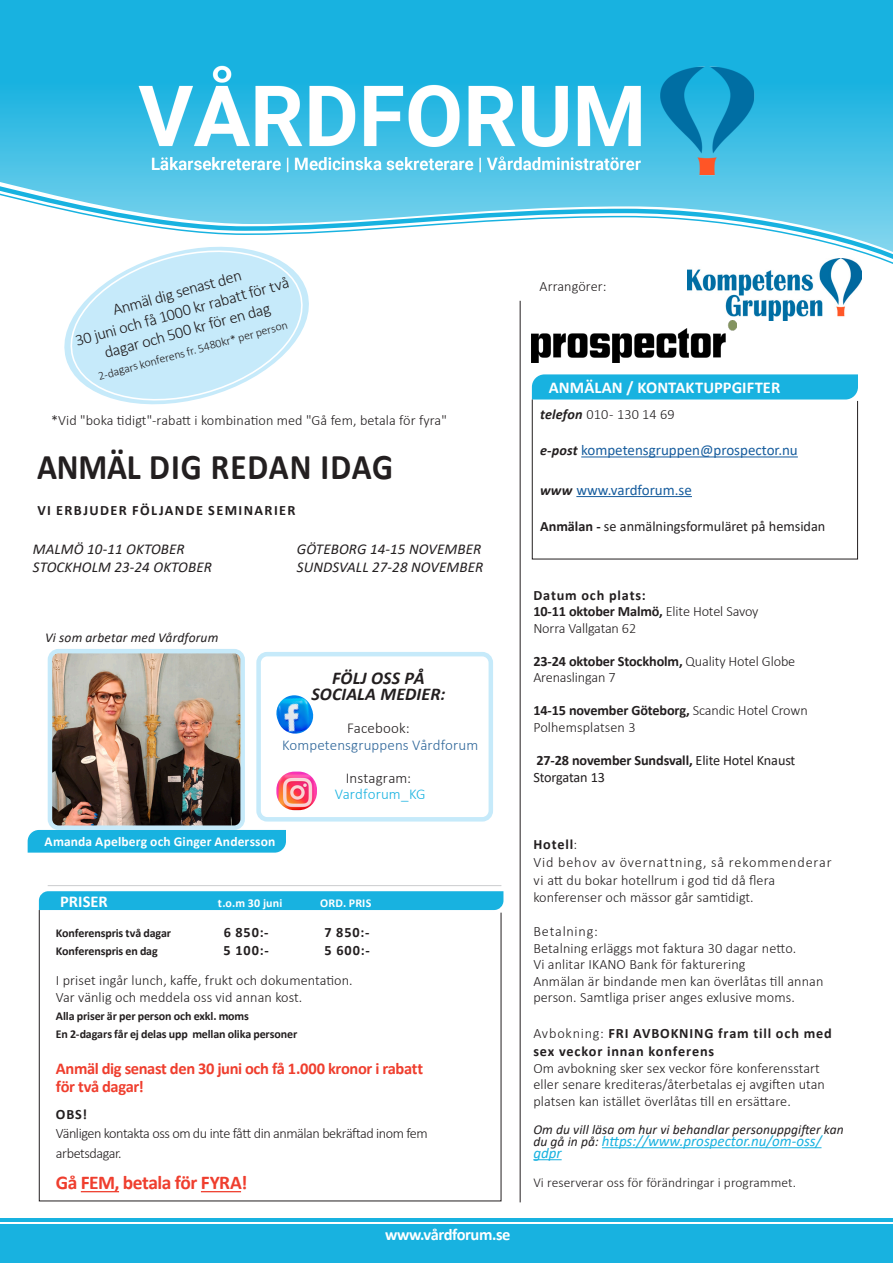
<style>
.page{position:relative;width:893px;height:1263px;background:#fff}
.page>*{position:absolute;margin:0;border:0;box-sizing:border-box;transform-origin:0 0}
.t1{font:700 36.3px "Calibri";letter-spacing:.015em;color:#231f20;scale:.91 1}
.t2{font:700 19.5px "Calibri";letter-spacing:-.025em;color:#ef3e2e}
.t3{font:italic 700 18px/16.5px "Calibri";letter-spacing:.005em;color:#231f20;text-align:center}
.t4{font:300 16.5px/19.5px "Calibri";color:#231f20;text-align:center}
.t5{font:700 16.5px/18px "Calibri";letter-spacing:-.025em;color:#ef3e2e}
.t6{font:700 16.5px "Calibri";color:#fff}
.t7{font:700 16.5px "Calibri";letter-spacing:-.025em;color:#fff}
.t8{font:italic 15px "Calibri";letter-spacing:.005em;color:#231f20}
.t9{font:15px "Calibri";color:#175d9e}
.t10{font:italic 15px/12px "Calibri";color:#18b2e0}
.t11{font:300 15px "Calibri";letter-spacing:.005em;color:#2f679a}
.t12{font:300 15px "Calibri";letter-spacing:.01em;color:#231f20}
.t13{font:300 15px "Calibri";letter-spacing:.005em;color:#18b2e0}
.t14{font:300 14.25px/16.5px "Calibri";letter-spacing:.005em;color:#231f20}
.t15{font:700 14.25px/18px "Calibri";letter-spacing:.06em;color:#231f20}
.t16{font:300 14.25px/18px "Calibri";letter-spacing:.05em;color:#231f20}
.t17{font:300 14.25px/19.5px "Calibri";letter-spacing:-.03em;color:#231f20}
.t18{font:700 14.25px/16.5px "Calibri";letter-spacing:-.01em;color:#231f20}
.t19{font:14.25px/16.5px "Calibri";letter-spacing:-.02em;color:#231f20}
.t20{font:14.25px "Calibri";color:#231f20}
.t21{font:700 14.25px "Calibri";letter-spacing:.1em;color:#231f20}
.t22{font:italic 13.5px "Calibri";letter-spacing:.005em;color:#231f20}
.t23{font:300 13.5px "Calibri";letter-spacing:.005em;color:#231f20}
.t24{font:700 13.5px "Calibri";letter-spacing:.01em;color:#fff}
.t25{font:700 12px/18px "Calibri";letter-spacing:-.01em;color:#231f20}
.t26{font:300 12px "Calibri";color:#231f20}
.t27{font:700 12px "Calibri";letter-spacing:.015em;color:#fff}
.s1{font-weight:700;font-style:italic}
.s2{font-weight:700;font-style:italic;font-size:14.25px;color:#231f20}
.s3{font-weight:700}
.s4{font-weight:300}
.s5{font-size:13.5px;color:#231f20}
</style>
<div class="page">
<div style="left:0;top:1224px;width:893px;height:39px;background:#18b2e0"></div>
<hr style="left:602px;top:1147px;width:219px;height:1px;background:#18b2e0">
<svg style="left:533px;top:1159px;width:29px;height:1px"></svg>
<hr style="left:520px;top:301px;width:1px;height:901px;background:#231f20">
<div style="left:39px;top:891px;width:464px;height:18px;background:#18b2e0"></div>
<svg style="left:39px;top:909px;width:463px;height:293px"></svg>
<hr style="left:81px;top:1191px;width:38px;height:1px;background:#ef3e2e">
<hr style="left:201px;top:1191px;width:40px;height:1px;background:#ef3e2e">
<hr style="left:48px;top:885px;width:453px;height:1px;background:#cbccce">
<hr style="left:0;top:1218px;width:893px;height:4px;background:#18b2e0">
<div style="left:532px;top:374px;width:326px;height:25px;background:#18b2e0"></div>
<svg style="left:531px;top:399px;width:327px;height:161px"></svg>
<hr style="left:581px;top:456px;width:217px;height:1px;background:#175d9e">
<hr style="left:576px;top:496px;width:116px;height:1px;background:#175d9e">
<svg style="left:0;top:0;width:893px;height:179px;fill:#18b2e0"></svg>
<div style="left:0;top:179px;width:893px;height:10px;background:#5ac8e8"></div>
<svg style="left:0;top:189px;width:893px;height:83px"></svg>
<img style="left:138px;top:61px;width:617px;height:119px">
<svg style="left:55px;top:236px;width:263px;height:36px"></svg>
<svg style="left:63px;top:241px;width:248px;height:164px"></svg>
<img style="left:687px;top:258px;width:174px;height:62px">
<img style="left:532px;top:320px;width:204px;height:42px">
<div style="left:28px;top:830px;width:258px;height:23px;background:#18b2e0"></div>
<img style="left:53px;top:654px;width:187px;height:171px">
<div style="left:48px;top:649px;width:197px;height:181px;border:4px solid #c6eafa;border-radius:9px"></div>
<div style="left:256px;top:652px;width:237px;height:169px;border:4px solid #c6eafa;border-radius:9px"></div>
<img style="left:276px;top:695px;width:38px;height:39px">
<img style="left:276px;top:772px;width:41px;height:38px">
<p class="t4" style="left:68px;top:311px;width:222px;rotate:-15deg">Anmäl dig senast den<br>30 juni och få 1000 kr rabatt för två dagar och 500 kr för en dag</p>
<p class="t26" style="left:97px;top:368px;width:197px;rotate:-15deg">2-dagars konferens fr. 5480kr* per person</p>
<p class="t14" style="left:51px;top:412px;width:397px">*Vid "boka tidigt"-rabatt i kombination med "Gå fem, betala för fyra"</p>
<h1 class="t1" style="left:37px;top:441px;width:393px">ANMÄL DIG REDAN IDAG</h1>
<p class="t21" style="left:37px;top:500px;width:260px">VI ERBJUDER FÖLJANDE SEMINARIER</p>
<p class="t8" style="left:33px;top:538px;width:153px">MALMÖ 10-11 OKTOBER</p>
<p class="t8" style="left:297px;top:538px;width:186px">GÖTEBORG 14-15 NOVEMBER</p>
<p class="t8" style="left:33px;top:556px;width:181px">STOCKHOLM 23-24 OKTOBER</p>
<p class="t8" style="left:297px;top:556px;width:188px">SUNDSVALL 27-28 NOVEMBER</p>
<p class="t22" style="left:45px;top:628px;width:175px">Vi som arbetar med Vårdforum</p>
<p class="t3" style="left:311px;top:669px;width:135px">FÖLJ OSS PÅ<br>SOCIALA MEDIER:</p>
<p class="t12" style="left:347px;top:719px;width:64px">Facebook:</p>
<p class="t11" style="left:282px;top:736px;width:198px">Kompetensgruppens Vårdforum</p>
<p class="t12" style="left:346px;top:769px;width:67px">Instagram:</p>
<p class="t13" style="left:335px;top:785px;width:93px">Vardforum_KG</p>
<p class="t24" style="left:45px;top:832px;width:232px">Amanda Apelberg och Ginger Andersson</p>
<p class="t6" style="left:60px;top:890px;width:49px">PRISER</p>
<p class="t27" style="left:218px;top:895px;width:66px">t.o.m 30 juni</p>
<p class="t27" style="left:320px;top:895px;width:53px">ORD. PRIS</p>
<p class="t25" style="left:56px;top:924px;width:117px">Konferenspris två dagar</p>
<p class="t15" style="left:224px;top:923px;width:46px">6 850:-</p>
<p class="t15" style="left:324px;top:923px;width:46px">7 850:-</p>
<p class="t25" style="left:56px;top:942px;width:103px">Konferenspris en dag</p>
<p class="t15" style="left:224px;top:941px;width:47px">5 100:-</p>
<p class="t15" style="left:324px;top:941px;width:47px">5 600:-</p>
<p class="t14" style="left:56px;top:972px;width:298px">I priset ingår lunch, kaffe, frukt och dokumentation.<br>Var vänlig och meddela oss vid annan kost.</p>
<p class="t25" style="left:56px;top:1007px;width:243px">Alla priser är per person och exkl. moms<br>En 2-dagars får ej delas upp mellan olika personer</p>
<p class="t5" style="left:56px;top:1059px;width:369px">Anmäl dig senast den 30 juni och få 1.000 kronor i rabatt för två dagar!</p>
<p class="t15" style="left:56px;top:1105px;width:33px">OBS!</p>
<p class="t17" style="left:56px;top:1124px;width:373px">Vänligen kontakta oss om du inte fått din anmälan bekräftad inom fem arbetsdagar.</p>
<h2 class="t2" style="left:56px;top:1169px;width:193px">Gå FEM, betala för FYRA!</h2>
<p class="t7" style="left:385px;top:1222px;width:127px">www.vårdforum.se</p>
<p class="t14" style="left:540px;top:278px;width:68px">Arrangörer:</p>
<p class="t6" style="left:549px;top:376px;width:233px">ANMÄLAN / KONTAKTUPPGIFTER</p>
<p class="t14" style="left:540px;top:406px;width:136px"><span class="s1">telefon</span> 010 - 130 14 69</p>
<p class="t9" style="left:540px;top:440px;width:259px"><span class="s2">e-post</span> kompetensgruppen@prospector.nu</p>
<p class="t9" style="left:540px;top:479px;width:153px"><span class="s2">www</span> www.vardforum.se</p>
<p class="t20" style="left:540px;top:516px;width:287px"><span class="s3">Anmälan -</span> se anmälningsformuläret på hemsidan</p>
<p class="t18" style="left:533px;top:587px;width:227px">Datum och plats:<br>10-11 oktober Malmö, <span class="s4">Elite Hotel Savoy<br>Norra Vallgatan 62</span></p>
<p class="t14" style="left:533px;top:653px;width:263px"><span class="s3">23-24 oktober Stockholm,</span> Quality Hotel Globe<br>Arenaslingan 7</p>
<p class="t14" style="left:533px;top:702px;width:276px"><span class="s3">14-15 november Göteborg,</span> Scandic Hotel Crown<br>Polhemsplatsen 3</p>
<p class="t19" style="left:533px;top:752px;width:263px"><span class="s3">27-28 november Sundsvall,</span> Elite Hotel Knaust<br>Storgatan 13</p>
<p class="t16" style="left:533px;top:835px;width:300px"><span class="s3">Hotell</span>:<br>Vid behov av övernattning, så rekommenderar vi att du bokar hotellrum i god tid då flera</p>
<p class="t14" style="left:533px;top:888px;width:222px">konferenser och mässor går samtidigt.</p>
<p class="t14" style="left:533px;top:923px;width:292px">Betalning:<br>Betalning erläggs mot faktura 30 dagar netto.<br>Vi anlitar IKANO Bank för fakturering<br>Anmälan är bindande men kan överlåtas till annan person. Samtliga priser anges exlusive moms.</p>
<p class="t15" style="left:533px;top:1024px;width:300px"><span class="s4">Avbokning:</span> FRI AVBOKNING fram till och med sex veckor innan konferens</p>
<p class="t14" style="left:533px;top:1059px;width:293px">Om avbokning sker sex veckor före konferensstart eller senare krediteras/återbetalas ej avgiften utan platsen kan istället överlåtas till en ersättare.</p>
<p class="t22" style="left:533px;top:1120px;width:312px">Om du vill läsa om hur vi behandlar personuppgifter kan</p>
<p class="t10" style="left:533px;top:1134px;width:290px"><span class="s5">du gå in på:</span> https://www.prospector.nu/om-oss/ gdpr</p>
<p class="t23" style="left:533px;top:1174px;width:264px">Vi reserverar oss för förändringar i programmet.</p>
</div>
